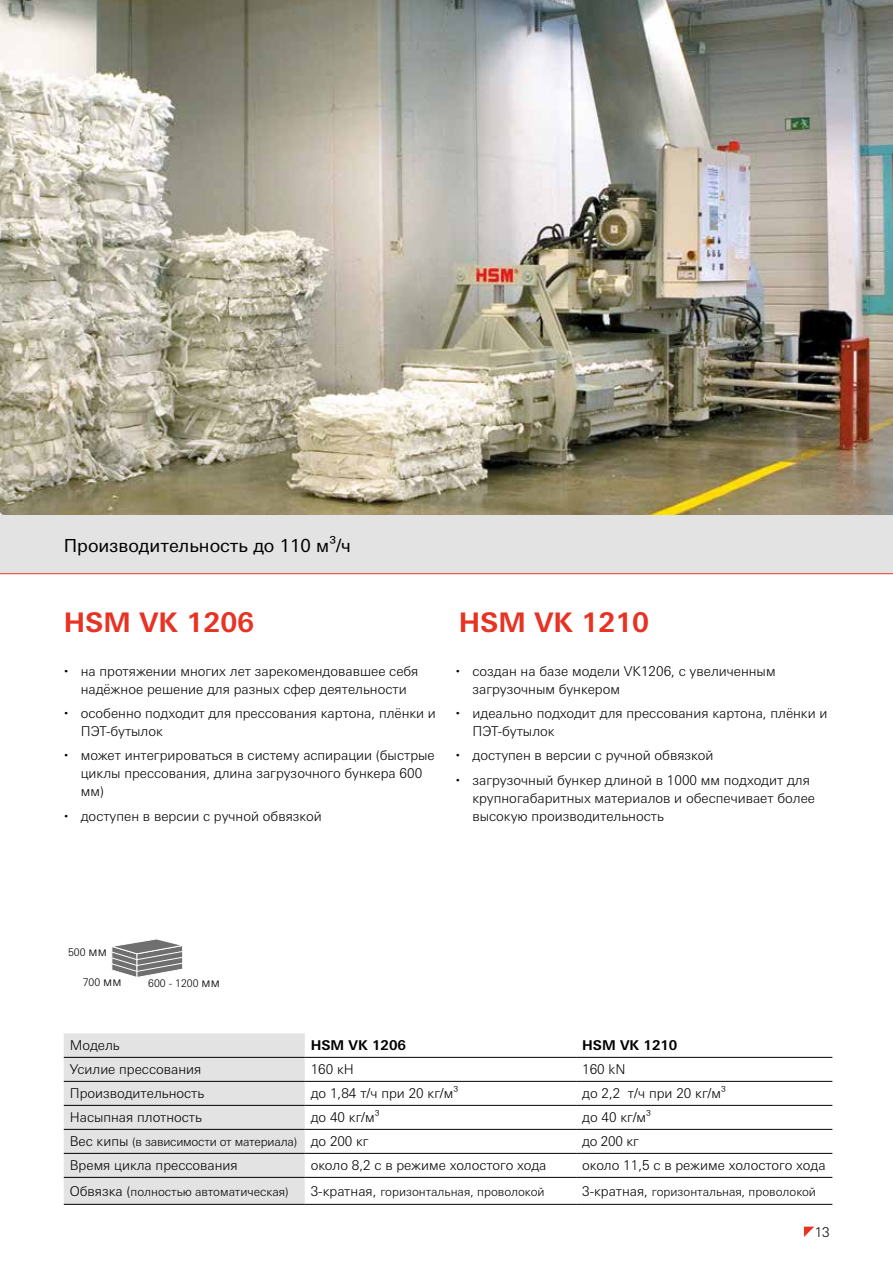
<style>
.page{position:relative;width:893px;height:1263px;background:#fff}
.page>*{position:absolute;margin:0;border:0;box-sizing:border-box;transform-origin:0 0}
.t1{font:700 27px "Univers Next W1 G";color:#e63324}
.t2{font:18px "Univers Next W1 G";color:#000}
.t3{font:300 13.5px/18px "Univers Next W1 G";color:#000}
.t4{font:700 13.5px "Univers Next W1 G";color:#000}
.t5{font:300 12px "Univers Next W1 G";color:#000}
.t6{font:300 10.5px "Univers Next W1 G";color:#000}
.s1{font-size:12.75px}
.s2{font-size:13.5px}
</style>
<div class="page">
<img style="left:0;top:0;width:893px;height:516px">
<svg style="left:111px;top:939px;width:72px;height:38px"></svg>
<div style="left:0;top:516px;width:893px;height:57px;background:#e3e3e3"></div>
<hr style="left:0;top:573px;width:893px;height:1px;background:#e63324">
<svg style="left:804px;top:1226px;width:10px;height:11px"></svg>
<div style="left:64px;top:1033px;width:241px;height:171px;background:#e3e3e3"></div>
<hr style="left:64px;top:1105px;width:241px;height:1px;background:#000">
<hr style="left:64px;top:1129px;width:241px;height:1px;background:#000">
<hr style="left:64px;top:1153px;width:241px;height:1px;background:#000">
<hr style="left:64px;top:1177px;width:241px;height:1px;background:#000">
<hr style="left:64px;top:1204px;width:241px;height:1px;background:#000">
<hr style="left:64px;top:1057px;width:241px;height:1px;background:#000">
<hr style="left:305px;top:1057px;width:271px;height:1px;background:#000">
<hr style="left:576px;top:1057px;width:256px;height:1px;background:#000">
<hr style="left:305px;top:1081px;width:271px;height:1px;background:#000">
<hr style="left:576px;top:1081px;width:256px;height:1px;background:#000">
<hr style="left:305px;top:1105px;width:271px;height:1px;background:#000">
<hr style="left:576px;top:1105px;width:256px;height:1px;background:#000">
<hr style="left:305px;top:1129px;width:271px;height:1px;background:#000">
<hr style="left:576px;top:1129px;width:256px;height:1px;background:#000">
<hr style="left:305px;top:1153px;width:271px;height:1px;background:#000">
<hr style="left:576px;top:1153px;width:256px;height:1px;background:#000">
<hr style="left:305px;top:1177px;width:271px;height:1px;background:#000">
<hr style="left:576px;top:1177px;width:256px;height:1px;background:#000">
<hr style="left:305px;top:1204px;width:271px;height:1px;background:#000">
<hr style="left:576px;top:1204px;width:256px;height:1px;background:#000">
<hr style="left:64px;top:1081px;width:241px;height:1px;background:#000">
<h2 class="t2" style="left:64px;top:535px;width:289px">Производительность до 110 м³/ч</h2>
<h1 class="t1" style="left:64px;top:606px;width:192px">HSM VK 1206</h1>
<h1 class="t1" style="left:459px;top:606px;width:192px">HSM VK 1210</h1>
<p class="t3" style="left:81px;top:662px;width:339px">на протяжении многих лет зарекомендовавшее себя надёжное решение для разных сфер деятельности</p>
<p class="t3" style="left:81px;top:704px;width:357px">особенно подходит для прессования картона, плёнки и<br>ПЭТ-бутылок</p>
<p class="t3" style="left:81px;top:746px;width:355px">может интегрироваться в систему аспирации (быстрые циклы прессования, длина загрузочного бункера 600 мм)</p>
<p class="t3" style="left:81px;top:807px;width:242px">доступен в версии с ручной обвязкой</p>
<p class="t3" style="left:472px;top:662px;width:305px">создан на базе модели VK1206, с увеличенным загрузочным бункером</p>
<p class="t3" style="left:472px;top:704px;width:356px">идеально подходит для прессования картона, плёнки и<br>ПЭТ-бутылок</p>
<p class="t3" style="left:472px;top:743px;width:339px;line-height:24.5px">доступен в версии с ручной обвязкой<br>загрузочный бункер длиной в 1000 мм подходит для</p>
<p class="t3" style="left:472px;top:789px;width:344px">крупногабаритных материалов и обеспечивает более высокую производительность</p>
<p class="t6" style="left:68px;top:946px;width:40px">500 <span class="s1">мм</span></p>
<p class="t6" style="left:83px;top:976px;width:40px">700 <span class="s1">мм</span></p>
<p class="t6" style="left:148px;top:977px;width:73px">600 - 1200 <span class="s1">мм</span></p>
<p class="t3" style="left:70px;top:1036px;width:52px">Модель</p>
<p class="t4" style="left:311px;top:1037px;width:97px">HSM VK 1206</p>
<p class="t4" style="left:582px;top:1037px;width:97px">HSM VK 1210</p>
<p class="t3" style="left:70px;top:1060px;width:133px">Усилие прессования</p>
<p class="t3" style="left:311px;top:1060px;width:45px">160 кН</p>
<p class="t3" style="left:582px;top:1060px;width:45px">160 kN</p>
<p class="t3" style="left:70px;top:1084px;width:136px">Производительность</p>
<p class="t3" style="left:311px;top:1084px;width:149px">до 1,84 т/ч при 20 кг/м³</p>
<p class="t3" style="left:582px;top:1084px;width:145px">до 2,2 т/ч при 20 кг/м³</p>
<p class="t3" style="left:70px;top:1108px;width:134px">Насыпная плотность</p>
<p class="t3" style="left:311px;top:1108px;width:70px">до 40 кг/м³</p>
<p class="t3" style="left:582px;top:1108px;width:70px">до 40 кг/м³</p>
<p class="t5" style="left:70px;top:1135px;width:300px"><span class="s2">Вес кипы</span> (в зависимости от материала) <span class="s2">до 200 кг</span></p>
<p class="t3" style="left:582px;top:1132px;width:58px">до 200 кг</p>
<p class="t3" style="left:70px;top:1156px;width:169px">Время цикла прессования</p>
<p class="t3" style="left:311px;top:1156px;width:237px">около 8,2 с в режиме холостого хода</p>
<p class="t3" style="left:582px;top:1156px;width:245px">около 11,5 с в режиме холостого хода</p>
<p class="t5" style="left:70px;top:1185px;width:220px"><span class="s2">Обвязка (</span>полностью автоматическая)</p>
<p class="t5" style="left:311px;top:1185px;width:235px"><span class="s2">3-кратная,</span> горизонтальная, проволокой</p>
<p class="t5" style="left:582px;top:1185px;width:235px"><span class="s2">3-кратная,</span> горизонтальная, проволокой</p>
<p class="t3" style="left:815px;top:1223px;width:17px">13</p>
</div>
